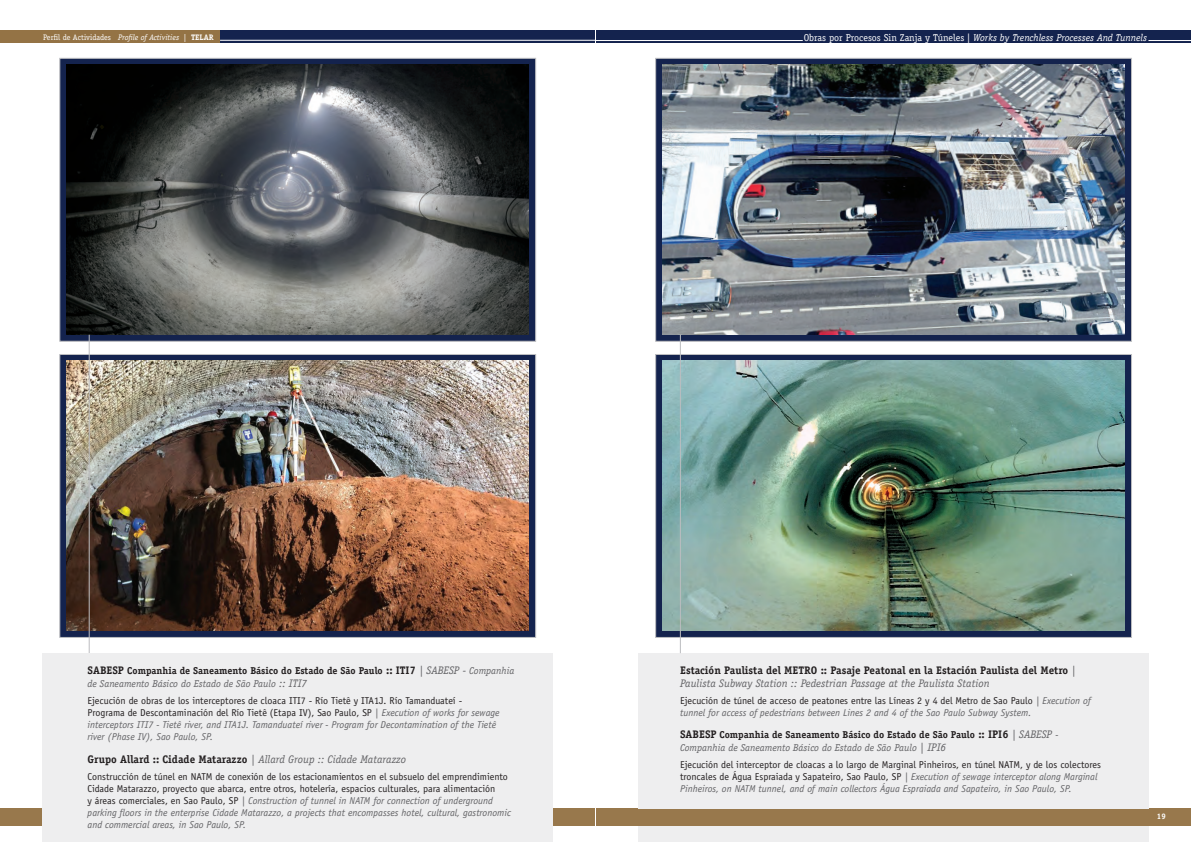
<style>
.page{position:relative;width:1191px;height:842px;background:#fff}
.page>*{position:absolute;margin:0;border:0;box-sizing:border-box;transform-origin:0 0}
.t1{font:700 11px/13.2px "Officina Serif Std";color:#231f20}
.t2{font:italic 11px "Officina Serif Std";color:#636366}
.t3{font:10px/12px "Officina Sans Std";color:#231f20}
.t4{font:italic 10px/12px "Officina Sans Std";color:#636366}
.t5{font:700 10px/13.2px "Officina Serif Std";color:#231f20}
.t6{font:italic 10px/13.2px "Officina Serif Std";color:#636366}
.t7{font:italic 10px "Officina Serif Std";color:#fff}
.t8{font:8px "Officina Serif Std";color:#fff}
.t9{font:700 8px "Officina Serif Std";color:#fff}
.s1{font-style:italic}
.s2{font-weight:700}
.s3{font-style:normal}
.s4{font-size:11px}
.s5{font-weight:400;font-style:italic;font-size:11px;color:#636366}
.s6{font-weight:400;font-style:italic;color:#636366}
.s7{font-style:normal;color:#231f20}
.s8{font-weight:700;font-style:normal;color:#231f20}
.s9{font-style:italic;color:#636366}
.s10{font-weight:700;font-style:normal;font-size:11px;color:#231f20}
</style>
<div class="page">
<div style="left:596px;top:808px;width:595px;height:18px;background:#98784c"></div>
<div style="left:0;top:808px;width:595px;height:18px;background:#98784c"></div>
<div style="left:146px;top:30px;width:449px;height:13px;background:#14234e"></div>
<div style="left:596px;top:30px;width:595px;height:13px;background:#14234e"></div>
<div style="left:0;top:30px;width:220px;height:13px;background:#947345"></div>
<hr style="left:220px;top:40px;width:375px;height:1px;background:#fff">
<div style="left:638px;top:826px;width:510px;height:16px;background:#eeeeef"></div>
<div style="left:638px;top:653px;width:510px;height:155px;background:#eeeeef"></div>
<div style="left:60px;top:58px;width:476px;height:283px;background:#14234e;border:1px solid #bcbdc0"></div>
<div style="left:655px;top:58px;width:476px;height:283px;background:#14234e;border:1px solid #bcbdc0"></div>
<div style="left:60px;top:354px;width:476px;height:284px;background:#14234e;border:1px solid #bcbdc0"></div>
<div style="left:655px;top:354px;width:476px;height:284px;background:#14234e;border:1px solid #bcbdc0"></div>
<img style="left:67px;top:65px;width:462px;height:270px">
<img style="left:662px;top:65px;width:462px;height:270px">
<img style="left:67px;top:361px;width:462px;height:270px">
<img style="left:662px;top:361px;width:462px;height:270px">
<hr style="left:89px;top:335px;width:1px;height:318px;background:#bcbdc0">
<hr style="left:680px;top:335px;width:1px;height:318px;background:#bcbdc0">
<div style="left:43px;top:653px;width:510px;height:189px;background:#eeeeef"></div>
<hr style="left:595px;top:40px;width:207px;height:1px;background:#fff">
<hr style="left:1148px;top:40px;width:43px;height:1px;background:#fff">
<p class="t8" style="left:43px;top:32px;width:172px">Perfil de Actividades <span class="s1">Profile of Activities</span> | <span class="s2">TELAR</span></p>
<p class="t7" style="left:803px;top:32px;width:345px"><span class="s3">Obras por Procesos Sin Zanja y Túneles |</span> Works by Trenchless Processes And Tunnels</p>
<p class="t5" style="left:88px;top:664px;width:428px"><span class="s4">SABESP</span> Companhia de Saneamento Básico do Estado de São Paulo <span class="s4">:: ITI7</span> <span class="s5">| SABESP -</span> <span class="s6">Companhia de Saneamento Básico do Estado de São Paulo</span> <span class="s5">:: ITI7</span></p>
<p class="t4" style="left:88px;top:695px;width:413px"><span class="s7">Ejecución de obras de los interceptores de cloaca ITI7 - Río Tietê y ITA1J. Río Tamanduateí - Programa de Descontaminación del Río Tietê (Etapa IV), Sao Paulo, SP</span> | Execution of works for sewage interceptors ITI7 - Tietê river, and ITA1J. Tamanduateí river - Program for Decontamination of the Tietê river (Phase IV), Sao Paulo, SP.</p>
<p class="t2" style="left:88px;top:753px;width:320px"><span class="s8">Grupo Allard :: Cidade Matarazzo</span> | Allard Group :: Cidade Matarazzo</p>
<p class="t3" style="left:88px;top:770px;width:425px">Construcción de túnel en NATM de conexión de los estacionamientos en el subsuelo del emprendimiento Cidade Matarazzo, proyecto que abarca, entre otros, hotelería, espacios culturales, para alimentación<br>y áreas comerciales, en Sao Paulo, SP <span class="s9">| Construction of tunnel in NATM for connection of underground parking floors in the enterprise Cidade Matarazzo, a projects that encompasses hotel, cultural, gastronomic and commercial areas, in Sao Paulo, SP.</span></p>
<p class="t1" style="left:680px;top:664px;width:397px">Estación Paulista del METRO :: Pasaje Peatonal en la Estación Paulista del Metro <span class="s6">|<br>Paulista Subway Station :: Pedestrian Passage at the Paulista Station</span></p>
<p class="t4" style="left:680px;top:695px;width:412px"><span class="s7">Ejecución de túnel de acceso de peatones entre las Líneas 2 y 4 del Metro de Sao Paulo</span> | Execution of tunnel for access of pedestrians between Lines 2 and 4 of the Sao Paulo Subway System.</p>
<p class="t6" style="left:680px;top:728px;width:380px"><span class="s10">SABESP</span> <span class="s8">Companhia de Saneamento Básico do Estado de São Paulo</span> <span class="s10">:: IPI6</span> <span class="s4">| SABESP</span> -<br>Companhia de Saneamento Básico do Estado de São Paulo <span class="s4">| IPI6</span></p>
<p class="t3" style="left:680px;top:759px;width:422px">Ejecución del interceptor de cloacas a lo largo de Marginal Pinheiros, en túnel NATM, y de los colectores troncales de Água Espraiada y Sapateiro, Sao Paulo, SP <span class="s9">| Execution of sewage interceptor along Marginal<br>Pinheiros, on NATM tunnel, and of main collectors Água Espraiada and Sapateiro, in Sao Paulo, SP.</span></p>
<p class="t9" style="left:1157px;top:812px;width:10px">19</p>
</div>
